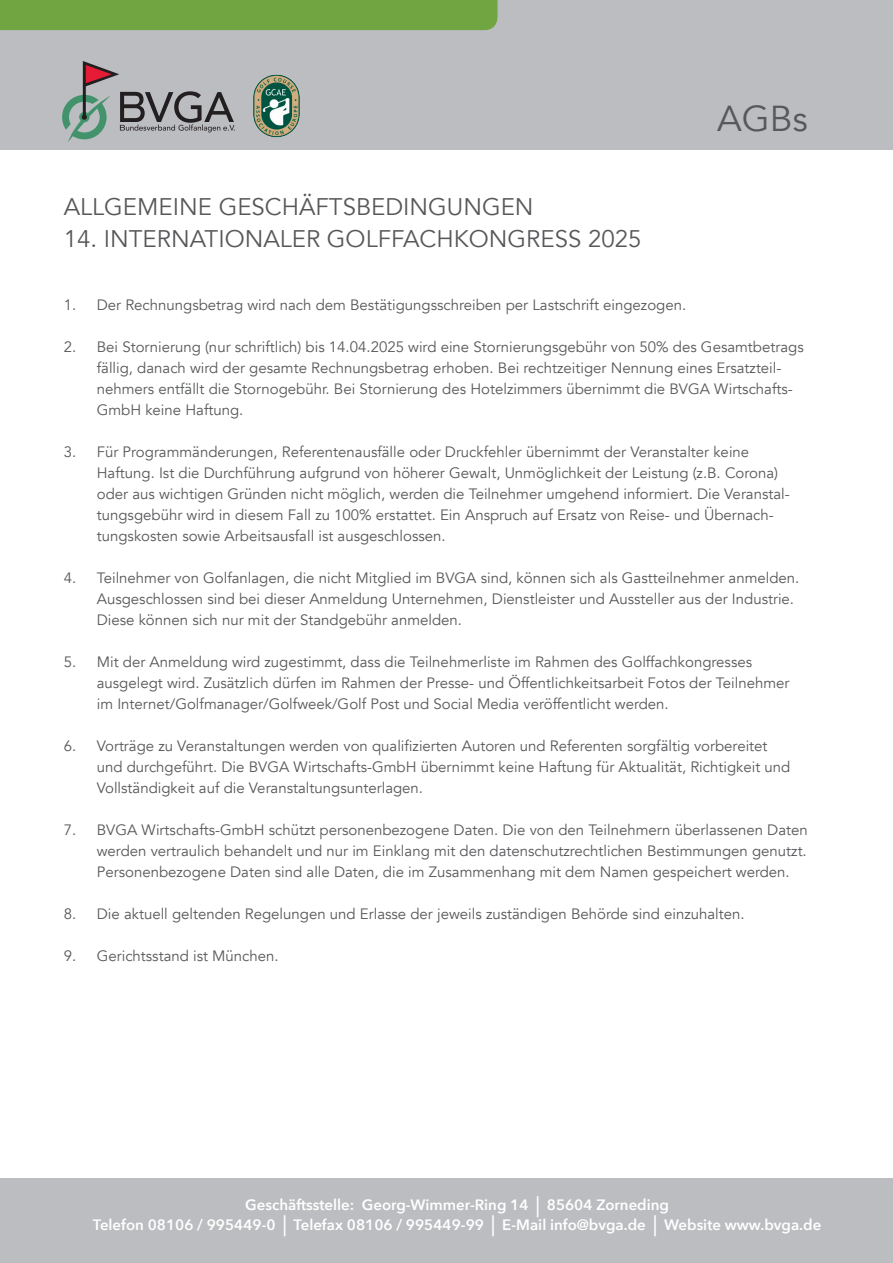
<style>
.page{position:relative;width:893px;height:1263px;background:#fff}
.page>*{position:absolute;margin:0;border:0;box-sizing:border-box;transform-origin:0 0}
.t1{font:36px "Avenir";color:#57585a}
.t2{font:24px "Avenir";color:#57585a}
.t3{font:15px/21px "Avenir";color:#57585a}
.t4{font:600 15px/19.5px "Avenir Next";color:#fff;text-align:center}
.s1{font-size:21px}
</style>
<div class="page">
<div style="left:0;top:1178px;width:893px;height:85px;background:#bcbdc0"></div>
<div style="left:0;top:0;width:893px;height:149px;background:#bcbdc0"></div>
<div style="left:0;top:0;width:497px;height:30px;background:#70a541"></div>
<svg style="left:62px;top:61px;width:173px;height:81px"></svg>
<img style="left:253px;top:74px;width:47px;height:64px">
<h2 class="t2" style="left:64px;top:193px;width:471px">ALLGEMEINE GESCHÄFTSBEDINGUNGEN</h2>
<h2 class="t2" style="left:64px;top:225px;width:579px">14. INTERNATIONALER GOLFFACHKONGRESS 2025</h2>
<h1 class="t1" style="left:717px;top:98px;width:92px">AGBs</h1>
<p class="t3" style="left:64px;top:295px;width:624px">1. Der Rechnungsbetrag wird nach dem Bestätigungsschreiben per Lastschrift eingezogen.</p>
<p class="t3" style="left:97px;top:337px;width:708px;text-indent:-33px">2. Bei Stornierung (nur schriftlich) bis 14.04.2025 wird eine Stornierungsgebühr von 50% des Gesamtbetrags fällig, danach wird der gesamte Rechnungsbetrag erhoben. Bei rechtzeitiger Nennung eines Ersatzteil&shy;nehmers entfällt die Stornogebühr. Bei Stornierung des Hotelzimmers übernimmt die BVGA Wirtschafts-GmbH keine Haftung.</p>
<p class="t3" style="left:97px;top:442px;width:695px;text-indent:-33px">3. Für Programmänderungen, Referentenausfälle oder Druckfehler übernimmt der Veranstalter keine Haftung. Ist die Durchführung aufgrund von höherer Gewalt, Unmöglichkeit der Leistung (z.B. Corona) oder aus wichtigen Gründen nicht möglich, werden die Teilnehmer umgehend informiert. Die Veranstal&shy;tungsgebühr wird in diesem Fall zu 100% erstattet. Ein Anspruch auf Ersatz von Reise- und Übernach&shy;tungskosten sowie Arbeitsausfall ist ausgeschlossen.</p>
<p class="t3" style="left:97px;top:568px;width:704px;text-indent:-33px">4. Teilnehmer von Golfanlagen, die nicht Mitglied im BVGA sind, können sich als Gastteilnehmer anmelden.<br>Ausgeschlossen sind bei dieser Anmeldung Unternehmen, Dienstleister und Aussteller aus der Industrie.<br>Diese können sich nur mit der Standgebühr anmelden.</p>
<p class="t3" style="left:97px;top:652px;width:694px;text-indent:-33px">5. Mit der Anmeldung wird zugestimmt, dass die Teilnehmerliste im Rahmen des Golffachkongresses ausgelegt wird. Zusätzlich dürfen im Rahmen der Presse- und Öffentlichkeitsarbeit Fotos der Teilnehmer im Internet/Golfmanager/Golfweek/Golf Post und Social Media veröffentlicht werden.</p>
<p class="t3" style="left:97px;top:736px;width:695px;text-indent:-33px">6. Vorträge zu Veranstaltungen werden von qualifizierten Autoren und Referenten sorgfältig vorbereitet und durchgeführt. Die BVGA Wirtschafts-GmbH übernimmt keine Haftung für Aktualität, Richtigkeit und<br>Vollständigkeit auf die Veranstaltungsunterlagen.</p>
<p class="t3" style="left:97px;top:820px;width:712px;text-align:justify;text-indent:-33px">7. BVGA Wirtschafts-GmbH schützt personenbezogene Daten. Die von den Teilnehmern überlassenen Daten werden vertraulich behandelt und nur im Einklang mit den datenschutzrechtlichen Bestimmungen genutzt.<br>Personenbezogene Daten sind alle Daten, die im Zusammenhang mit dem Namen gespeichert werden.</p>
<p class="t3" style="left:64px;top:904px;width:682px">8. Die aktuell geltenden Regelungen und Erlasse der jeweils zuständigen Behörde sind einzuhalten.</p>
<p class="t3" style="left:64px;top:946px;width:216px">9. Gerichtsstand ist München.</p>
<p class="t4" style="left:93px;top:1195px;width:730px">Geschäftsstelle: Georg-Wimmer-Ring 14 <span class="s1">|</span> 85604 Zorneding<br>Telefon 08106 / 995449-0 <span class="s1">|</span> Telefax 08106 / 995449-99 <span class="s1">|</span> E-Mail info@bvga.de <span class="s1">|</span> Website www.bvga.de</p>
</div>
